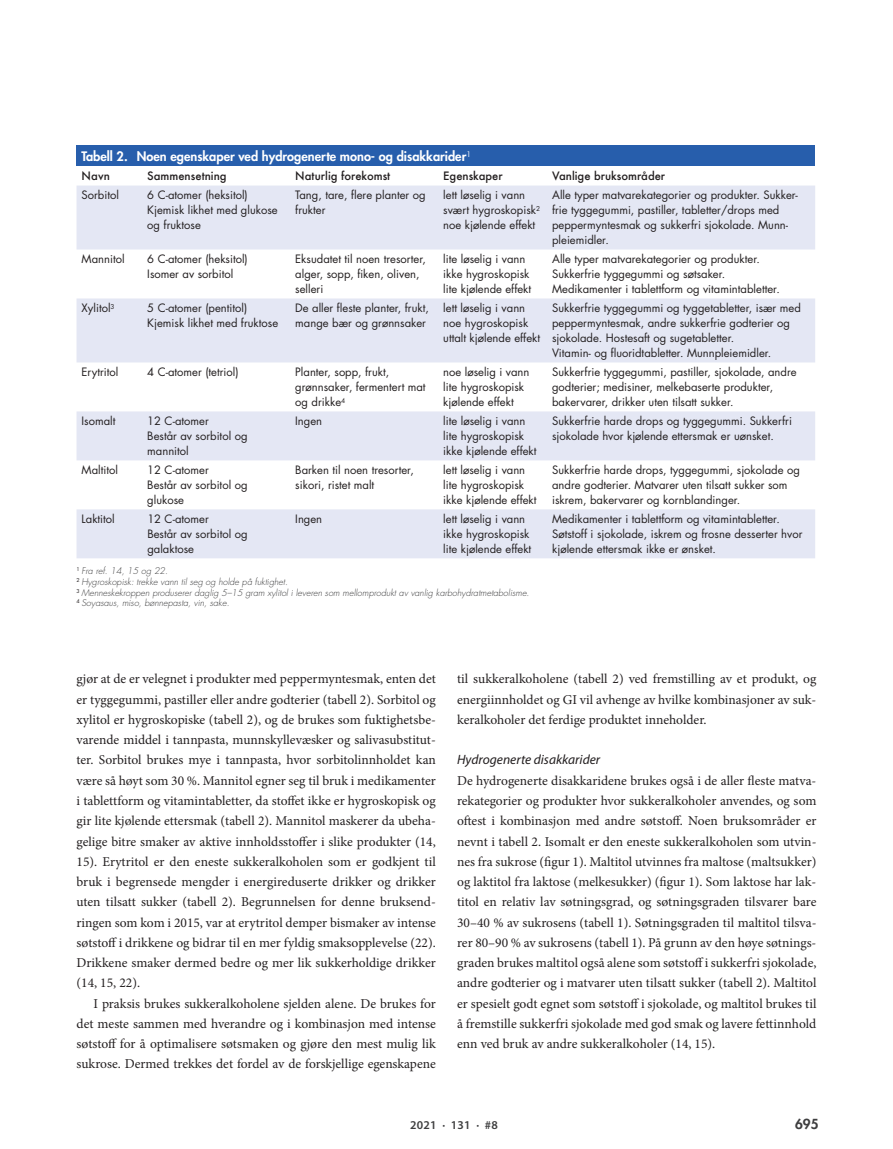
<style>
.page{position:relative;width:893px;height:1149px;background:#fff}
.page>*{position:absolute;margin:0;border:0;box-sizing:border-box;transform-origin:0 0}
.t1{font:13.5px/20.2px "Minion Pro";color:#231f20;text-align:justify}
.t2{font:italic 13.5px "Myriad Pro";color:#231f20}
.t3{font:800 13.5px "Futura Std";color:#3e3e3f}
.t4{font:800 12.75px "Futura";color:#fff}
.t5{font:600 12px "Myriad Pro";letter-spacing:.02em;color:#3e3e3f}
.t6{font:11.25px/15px "Futura";color:#231f20}
.t7{font:500 11.25px "Futura";color:#231f20}
.t8{font:italic 300 9px/10.8px "Futura";color:#3e3e3f}
</style>
<div class="page">
<div style="left:77px;top:146px;width:738px;height:20px;background:#275eac"></div>
<svg style="left:77px;top:185px;width:738px;height:373px;fill:#e4e7f4"></svg>
<p class="t4" style="left:82px;top:148px;width:391px">Tabell 2. Noen egenskaper ved hydrogenerte mono- og disakkarider<sup>1</sup></p>
<p class="t7" style="left:82px;top:168px;width:30px">Navn</p>
<p class="t7" style="left:147px;top:168px;width:81px">Sammensetning</p>
<p class="t7" style="left:295px;top:168px;width:97px">Naturlig forekomst</p>
<p class="t7" style="left:443px;top:168px;width:61px">Egenskaper</p>
<p class="t7" style="left:552px;top:168px;width:115px">Vanlige bruksområder</p>
<p class="t6" style="left:82px;top:187px;width:39px">Sorbitol</p>
<p class="t6" style="left:147px;top:187px;width:132px">6 C-atomer (heksitol)<br>Kjemisk likhet med glukose og fruktose</p>
<p class="t6" style="left:295px;top:187px;width:132px">Tang, tare, flere planter og frukter</p>
<p class="t6" style="left:443px;top:187px;width:98px">lett løselig i vann svært hygroskopisk<sup>2 </sup>noe kjølende effekt</p>
<p class="t6" style="left:552px;top:187px;width:247px">Alle typer matvarekategorier og produkter. Sukker&shy;frie tyggegummi, pastiller, tabletter/drops med peppermyntesmak og sukkerfri sjokolade. Munn&shy;pleiemidler.</p>
<p class="t6" style="left:82px;top:251px;width:44px">Mannitol</p>
<p class="t6" style="left:147px;top:251px;width:102px">6 C-atomer (heksitol)<br>Isomer av sorbitol</p>
<p class="t6" style="left:295px;top:251px;width:132px">Eksudatet til noen tresorter, alger, sopp, fiken, oliven, selleri</p>
<p class="t6" style="left:443px;top:251px;width:90px">lite løselig i vann ikke hygroskopisk lite kjølende effekt</p>
<p class="t6" style="left:552px;top:251px;width:229px">Alle typer matvarekategorier og produkter.<br>Sukkerfrie tyggegummi og søtsaker.<br>Medikamenter i tablettform og vitamintabletter.</p>
<p class="t6" style="left:82px;top:300px;width:35px">Xylitol<sup>3</sup></p>
<p class="t6" style="left:147px;top:300px;width:132px">5 C-atomer (pentitol)<br>Kjemisk likhet med fruktose</p>
<p class="t6" style="left:295px;top:300px;width:135px">De aller fleste planter, frukt, mange bær og grønnsaker</p>
<p class="t6" style="left:443px;top:300px;width:98px">lett løselig i vann noe hygroskopisk uttalt kjølende effekt</p>
<p class="t6" style="left:552px;top:300px;width:250px">Sukkerfrie tyggegummi og tyggetabletter, især med peppermyntesmak, andre sukkerfrie godterier og sjokolade. Hostesaft og sugetabletter.<br>Vitamin- og fluoridtabletter. Munnpleiemidler.</p>
<p class="t6" style="left:82px;top:364px;width:38px">Erytritol</p>
<p class="t6" style="left:147px;top:364px;width:93px">4 C-atomer (tetriol)</p>
<p class="t6" style="left:295px;top:364px;width:132px">Planter, sopp, frukt, grønnsaker, fermentert mat og drikke<sup>4</sup></p>
<p class="t6" style="left:443px;top:364px;width:88px">noe løselig i vann lite hygroskopisk kjølende effekt</p>
<p class="t6" style="left:552px;top:364px;width:246px">Sukkerfrie tyggegummi, pastiller, sjokolade, andre godterier; medisiner, melkebaserte produkter, bakervarer, drikker uten tilsatt sukker.</p>
<p class="t6" style="left:82px;top:413px;width:35px">Isomalt</p>
<p class="t6" style="left:147px;top:413px;width:102px">12 C-atomer<br>Består av sorbitol og mannitol</p>
<p class="t6" style="left:295px;top:413px;width:28px">Ingen</p>
<p class="t6" style="left:443px;top:413px;width:95px">lite løselig i vann lite hygroskopisk ikke kjølende effekt</p>
<p class="t6" style="left:552px;top:413px;width:241px">Sukkerfrie harde drops og tyggegummi. Sukkerfri sjokolade hvor kjølende ettersmak er uønsket.</p>
<p class="t6" style="left:82px;top:462px;width:38px">Maltitol</p>
<p class="t6" style="left:147px;top:462px;width:102px">12 C-atomer<br>Består av sorbitol og glukose</p>
<p class="t6" style="left:295px;top:462px;width:120px">Barken til noen tresorter, sikori, ristet malt</p>
<p class="t6" style="left:443px;top:462px;width:95px">lett løselig i vann lite hygroskopisk ikke kjølende effekt</p>
<p class="t6" style="left:552px;top:462px;width:249px">Sukkerfrie harde drops, tyggegummi, sjokolade og andre godterier. Matvarer uten tilsatt sukker som iskrem, bakervarer og kornblandinger.</p>
<p class="t6" style="left:82px;top:511px;width:35px">Laktitol</p>
<p class="t6" style="left:147px;top:511px;width:102px">12 C-atomer<br>Består av sorbitol og galaktose</p>
<p class="t6" style="left:295px;top:511px;width:28px">Ingen</p>
<p class="t6" style="left:443px;top:511px;width:90px">lett løselig i vann ikke hygroskopisk lite kjølende effekt</p>
<p class="t6" style="left:552px;top:511px;width:252px">Medikamenter i tablettform og vitamintabletter.<br>Søtstoff i sjokolade, iskrem og frosne desserter hvor kjølende ettersmak ikke er ønsket.</p>
<p class="t8" style="left:77px;top:565px;width:454px"><sup>1</sup> Fra ref. 14, 15 og 22.<br><sup>2</sup> Hygroskopisk: trekke vann til seg og holde på fuktighet.<br><sup>3</sup> Menneskekroppen produserer daglig 5–15 gram xylitol i leveren som mellomprodukt av vanlig karbohydratmetabolisme.<br><sup>4</sup> Soyasaus, miso, bønnepasta, vin, sake.</p>
<p class="t1" style="left:77px;top:668px;width:361px">gjør at de er velegnet i produkter med peppermyntesmak, enten det er tyggegummi, pastiller eller andre godterier (tabell 2). Sorbitol og xylitol er hygroskopiske (tabell 2), og de brukes som fuktighetsbe&shy;varende middel i tannpasta, munnskyllevæsker og salivasubstitut&shy;ter. Sorbitol brukes mye i tannpasta, hvor sorbitolinnholdet kan være så høyt som 30 %. Mannitol egner seg til bruk i medikamenter i tablettform og vitamintabletter, da stoffet ikke er hygroskopisk og gir lite kjølende ettersmak (tabell 2). Mannitol maskerer da ubeha&shy;gelige bitre smaker av aktive innholdsstoffer i slike produkter (14, 15). Erytritol er den eneste sukkeralkoholen som er godkjent til bruk i begrensede mengder i energireduserte drikker og drikker uten tilsatt sukker (tabell 2). Begrunnelsen for denne bruksend&shy;ringen som kom i 2015, var at erytritol demper bismaker av intense søtstoff i drikkene og bidrar til en mer fyldig smaksopplevelse (22).<br>Drikkene smaker dermed bedre og mer lik sukkerholdige drikker (14, 15, 22).</p>
<p class="t1" style="left:77px;top:992px;width:361px;text-indent:17px">I praksis brukes sukkeralkoholene sjelden alene. De brukes for det meste sammen med hverandre og i kombinasjon med intense søtstoff for å optimalisere søtsmaken og gjøre den mest mulig lik sukrose. Dermed trekkes det fordel av de forskjellige egenskapene</p>
<p class="t1" style="left:457px;top:668px;width:361px">til sukkeralkoholene (tabell 2) ved fremstilling av et produkt, og energiinnholdet og GI vil avhenge av hvilke kombinasjoner av suk&shy;keralkoholer det ferdige produktet inneholder.</p>
<p class="t2" style="left:457px;top:751px;width:145px">Hydrogenerte disakkarider</p>
<p class="t1" style="left:457px;top:770px;width:361px">De hydrogenerte disakkaridene brukes også i de aller fleste matva&shy;rekategorier og produkter hvor sukkeralkoholer anvendes, og som oftest i kombinasjon med andre søtstoff. Noen bruksområder er nevnt i tabell 2. Isomalt er den eneste sukkeralkoholen som utvin&shy;nes fra sukrose (figur 1). Maltitol utvinnes fra maltose (maltsukker) og laktitol fra laktose (melkesukker) (figur 1). Som laktose har lak&shy;titol en relativ lav søtningsgrad, og søtningsgraden tilsvarer bare 30–40 % av sukrosens (tabell 1). Søtningsgraden til maltitol tilsva&shy;rer 80–90 % av sukrosens (tabell 1). På grunn av den høye søtnings&shy;graden brukes maltitol også alene som søtstoff i sukkerfri sjokolade, andre godterier og i matvarer uten tilsatt sukker (tabell 2). Maltitol er spesielt godt egnet som søtstoff i sjokolade, og maltitol brukes til å fremstille sukkerfri sjokolade med god smak og lavere fettinnhold enn ved bruk av andre sukkeralkoholer (14, 15).</p>
<p class="t5" style="left:410px;top:1117px;width:89px">2021 · 131 · #8</p>
<p class="t3" style="left:795px;top:1115px;width:25px">695</p>
</div>
